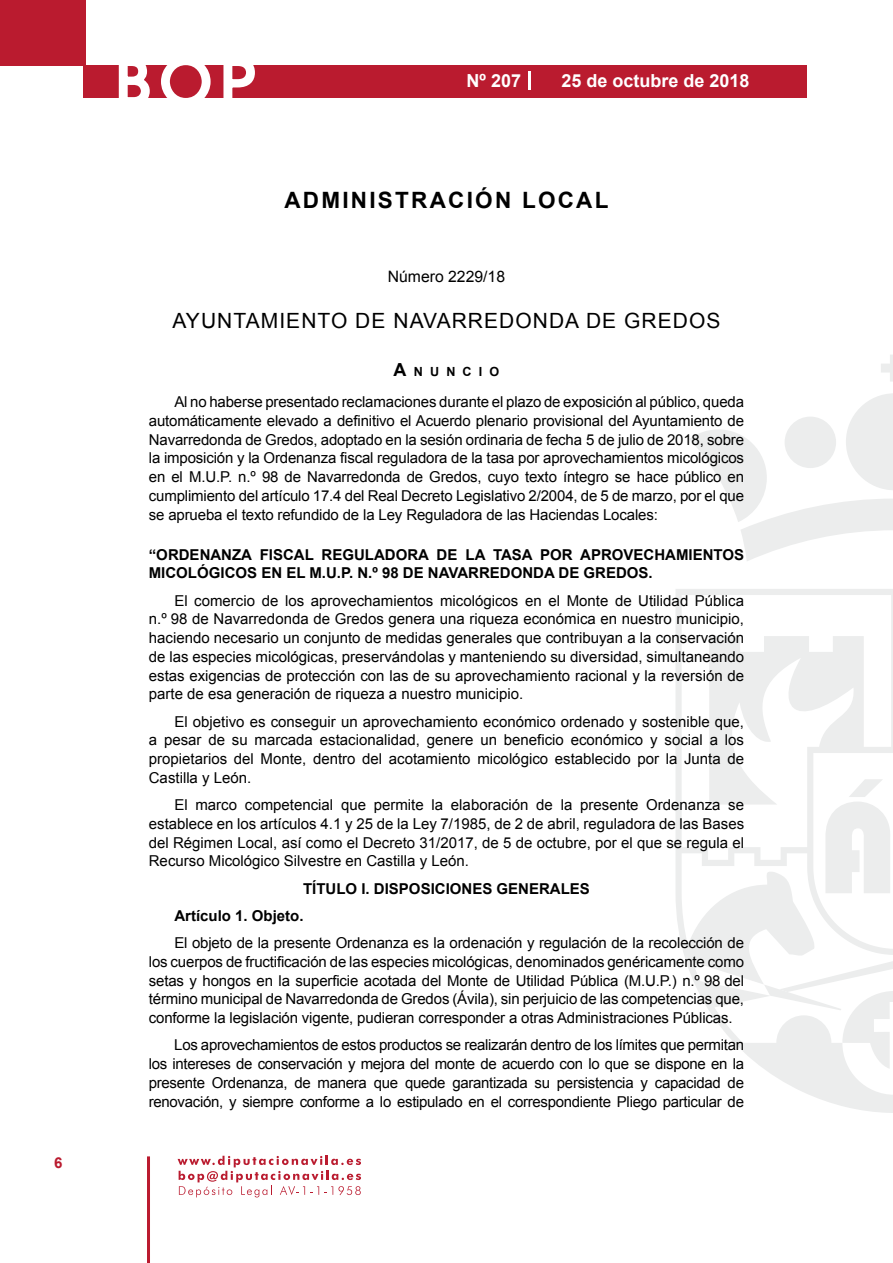
<style>
.page{position:relative;width:893px;height:1263px;background:#fff}
.page>*{position:absolute;margin:0;border:0;box-sizing:border-box;transform-origin:0 0}
.t1{font:500 61.5px "Avant Garde";color:#fff}
.t2{font:700 22.5px "Arial";letter-spacing:.1em;color:#000}
.t3{font:21px "Arial";letter-spacing:.05em;color:#000}
.t4{font:700 18px "Arial";color:#fff}
.t5{font:15.75px "Arial";color:#000}
.t6{font:15px/18.8px "Arial";letter-spacing:-.005em;color:#000;text-align:justify}
.t7{font:700 15px/18.8px "Arial";color:#000}
.t8{font:700 15px "Arial";color:#ba1b2f}
.t9{font:700 12.6px "Arial";letter-spacing:.57em;color:#000}
.s1{font-size:18px}
</style>
<div class="page">
<svg style="left:178px;top:1156px;width:183px;height:41px"></svg>
<hr style="left:147px;top:1156px;width:3px;height:107px;background:#ba1b2f">
<div style="left:0;top:0;width:85px;height:66px;background:#ba1b2f"></div>
<div style="left:84px;top:65px;width:723px;height:33px;background:#ba1b2f"></div>
<svg style="left:118px;top:65px;width:32px;height:33px"></svg>
<svg style="left:161px;top:65px;width:50px;height:33px"></svg>
<svg style="left:223px;top:65px;width:32px;height:33px"></svg>
<svg style="left:529px;top:71px;width:2px;height:19px"></svg>
<svg style="left:881px;top:355px;width:12px;height:27px"></svg>
<svg style="left:690px;top:393px;width:203px;height:168px"></svg>
<svg style="left:676px;top:589px;width:217px;height:524px"></svg>
<svg style="left:764px;top:984px;width:129px;height:86px"></svg>
<svg style="left:825px;top:779px;width:66px;height:114px"></svg>
<p class="t8" style="left:54px;top:1153px;width:10px">6</p>
<h1 class="t1" style="left:115px;top:44px;width:141px">BOP</h1>
<p class="t4" style="left:467px;top:69px;width:56px">Nº 207</p>
<p class="t4" style="left:561px;top:69px;width:190px">25 de octubre de 2018</p>
<h2 class="t2" style="left:284px;top:185px;width:325px">ADMINISTRACIÓN LOCAL</h2>
<p class="t5" style="left:388px;top:266px;width:119px">Número 2229/18</p>
<h3 class="t3" style="left:172px;top:307px;width:549px">AYUNTAMIENTO DE NAVARREDONDA DE GREDOS</h3>
<p class="t9" style="left:394px;top:363px;width:107px"><span class="s1">A</span>NUNCIO</p>
<p class="t6" style="left:149px;top:392px;width:597px;text-indent:26px">Al no haberse presentado reclamaciones durante el plazo de exposición al público, queda automáticamente elevado a definitivo el Acuerdo plenario provisional del Ayuntamiento de Navarredonda de Gredos, adoptado en la sesión ordinaria de fecha 5 de julio de 2018, sobre la imposición y la Ordenanza fiscal reguladora de la tasa por aprovechamientos micológicos en el M.U.P. n.º 98 de Navarredonda de Gredos, cuyo texto íntegro se hace público en cumplimiento del artículo 17.4 del Real Decreto Legislativo 2/2004, de 5 de marzo, por el que se aprueba el texto refundido de la Ley Reguladora de las Haciendas Locales:</p>
<p class="t7" style="left:149px;top:545px;width:597px">“ORDENANZA FISCAL REGULADORA DE LA TASA POR APROVECHAMIENTOS<br>MICOLÓGICOS EN EL M.U.P. N.º 98 DE NAVARREDONDA DE GREDOS.</p>
<p class="t6" style="left:149px;top:591px;width:597px;text-indent:26px">El comercio de los aprovechamientos micológicos en el Monte de Utilidad Pública n.º 98 de Navarredonda de Gredos genera una riqueza económica en nuestro municipio, haciendo necesario un conjunto de medidas generales que contribuyan a la conservación de las especies micológicas, preservándolas y manteniendo su diversidad, simultaneando estas exigencias de protección con las de su aprovechamiento racional y la reversión de parte de esa generación de riqueza a nuestro municipio.</p>
<p class="t6" style="left:149px;top:712px;width:597px;text-indent:26px">El objetivo es conseguir un aprovechamiento económico ordenado y sostenible que, a pesar de su marcada estacionalidad, genere un beneficio económico y social a los propietarios del Monte, dentro del acotamiento micológico establecido por la Junta de Castilla y León.</p>
<p class="t6" style="left:149px;top:796px;width:597px;text-indent:26px">El marco competencial que permite la elaboración de la presente Ordenanza se establece en los artículos 4.1 y 25 de la Ley 7/1985, de 2 de abril, reguladora de las Bases del Régimen Local, así como el Decreto 31/2017, de 5 de octubre, por el que se regula el Recurso Micológico Silvestre en Castilla y León.</p>
<p class="t7" style="left:174px;top:875px;width:417px;line-height:27.3px;text-indent:129px">TÍTULO I. DISPOSICIONES GENERALES<br>Artículo 1. Objeto.</p>
<p class="t6" style="left:149px;top:934px;width:597px;text-indent:26px">El objeto de la presente Ordenanza es la ordenación y regulación de la recolección de los cuerpos de fructificación de las especies micológicas, denominados genéricamente como setas y hongos en la superficie acotada del Monte de Utilidad Pública (M.U.P.) n.º 98 del término municipal de Navarredonda de Gredos (Ávila), sin perjuicio de las competencias que, conforme la legislación vigente, pudieran corresponder a otras Administraciones Públicas.</p>
<p class="t6" style="left:149px;top:1036px;width:597px;text-indent:26px">Los aprovechamientos de estos productos se realizarán dentro de los límites que permitan los intereses de conservación y mejora del monte de acuerdo con lo que se dispone en la presente Ordenanza, de manera que quede garantizada su persistencia y capacidad de renovación, y siempre conforme a lo estipulado en el correspondiente Pliego particular de</p>
</div>
